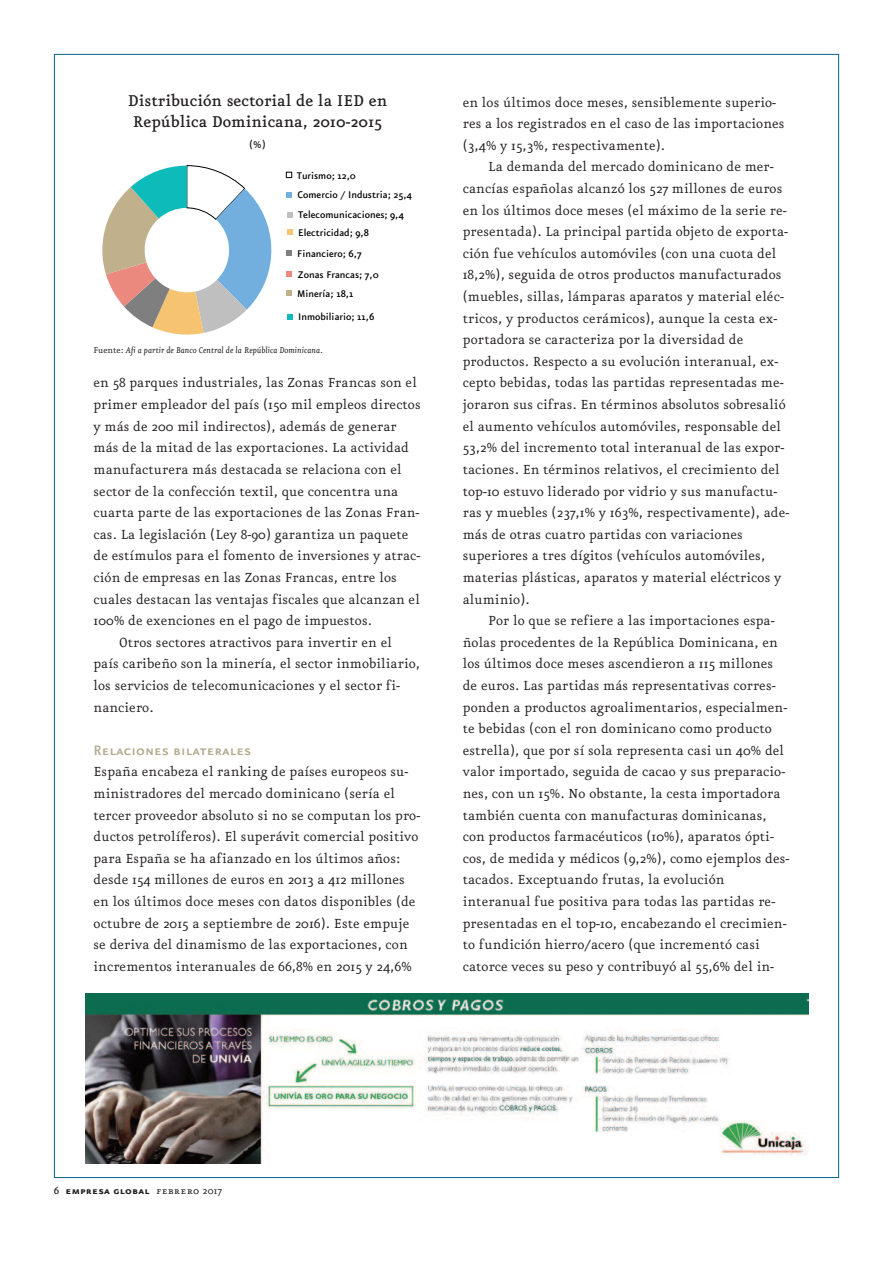
<style>
.page{position:relative;width:893px;height:1263px;background:#fff}
.page>*{position:absolute;margin:0;border:0;box-sizing:border-box;transform-origin:0 0}
.t1{font:500 18.75px/21px "Eureka";color:#231f20}
.t2{font:16.5px "Eureka Sans Medium Caps";letter-spacing:.005em;color:#b3aa8e}
.t3{font:15.75px/21.6px "Eureka";letter-spacing:.01em;color:#231f20}
.t4{font:12px "Eureka Sans Bold Caps";letter-spacing:.025em;color:#231f20}
.t5{font:500 12px "Eureka";color:#231f20}
.t6{font:500 11.55px/19.5px "Eureka Sans";color:#000}
.t7{font:italic 10.2px "Eureka";color:#231f20}
.s1{font-style:normal}
.s2{font-family:"Eureka";font-weight:500}
.s3{font-family:"Eureka Small Caps"}
.s4{font-family:"Eureka"}
</style>
<div class="page">
<img style="left:86px;top:993px;width:722px;height:170px">
<svg style="left:102px;top:165px;width:170px;height:170px"></svg>
<svg style="left:286px;top:172px;width:6px;height:6px"></svg>
<svg style="left:286px;top:193px;width:5px;height:5px"></svg>
<svg style="left:287px;top:212px;width:5px;height:5px"></svg>
<svg style="left:287px;top:230px;width:5px;height:5px"></svg>
<svg style="left:287px;top:251px;width:5px;height:5px"></svg>
<svg style="left:286px;top:271px;width:6px;height:6px"></svg>
<svg style="left:287px;top:290px;width:5px;height:6px"></svg>
<svg style="left:287px;top:314px;width:6px;height:6px"></svg>
<p class="t1" style="left:128px;top:91px;width:261px">Distribución sectorial de la IED en<br>República Dominicana, 2010-2015</p>
<p class="t5" style="left:249px;top:139px;width:18px">(%)</p>
<p class="t6" style="left:297px;top:166px;width:117px">Turismo; 12,0<br>Comercio / Industria; 25,4<br>Telecomunicaciones; 9,4</p>
<p class="t6" style="left:297px;top:222px;width:83px;line-height:21px">Electricidad; 9,8<br>Financiero; 6,7<br>Zonas Francas; 7,0</p>
<p class="t6" style="left:297px;top:283px;width:79px;line-height:22.6px">Minería; 18,1<br>Inmobiliario; 11,6</p>
<p class="t7" style="left:93px;top:345px;width:231px"><span class="s1">Fuente:</span> Afi a partir de Banco Central de la República Dominicana.</p>
<p class="t3" style="left:94px;top:373px;width:325px">en 58 parques industriales, las Zonas Francas son el</p>
<p class="t3" style="left:94px;top:394px;width:329px">primer empleador del país (150 mil empleos directos</p>
<p class="t3" style="left:94px;top:416px;width:305px">y más de 200 mil indirectos), además de generar</p>
<p class="t3" style="left:94px;top:438px;width:317px">más de la mitad de las exportaciones. La actividad</p>
<p class="t3" style="left:94px;top:459px;width:310px">manufacturera más destacada se relaciona con el</p>
<p class="t3" style="left:94px;top:481px;width:306px">sector de la confección textil, que concentra una</p>
<p class="t3" style="left:94px;top:502px;width:328px">cuarta parte de las exportaciones de las Zonas Fran-</p>
<p class="t3" style="left:94px;top:524px;width:316px">cas. La legislación (Ley 8-90) garantiza un paquete</p>
<p class="t3" style="left:94px;top:546px;width:328px">de estímulos para el fomento de inversiones y atrac-</p>
<p class="t3" style="left:94px;top:567px;width:305px">ción de empresas en las Zonas Francas, entre los</p>
<p class="t3" style="left:94px;top:589px;width:328px">cuales destacan las ventajas fiscales que alcanzan el</p>
<p class="t3" style="left:94px;top:610px;width:280px">100% de exenciones en el pago de impuestos.</p>
<p class="t3" style="left:119px;top:632px;width:274px">Otros sectores atractivos para invertir en el</p>
<p class="t3" style="left:94px;top:654px;width:328px">país caribeño son la minería, el sector inmobiliario,</p>
<p class="t3" style="left:94px;top:675px;width:308px">los servicios de telecomunicaciones y el sector fi-</p>
<p class="t3" style="left:94px;top:697px;width:62px">nanciero.</p>
<p class="t2" style="left:94px;top:739px;width:159px">Relaciones bilaterales</p>
<p class="t3" style="left:94px;top:762px;width:328px">España encabeza el ranking de países europeos su&shy;ministradores del mercado dominicano (sería el tercer proveedor absoluto si no se computan los pro&shy;ductos petrolíferos). El superávit comercial positivo para España se ha afianzado en los últimos años: desde 154 millones de euros en 2013 a 412 millones en los últimos doce meses con datos disponibles (de octubre de 2015 a septiembre de 2016). Este empuje se deriva del dinamismo de las exportaciones, con incrementos interanuales de 66,8% en 2015 y 24,6%</p>
<p class="t3" style="left:463px;top:92px;width:323px">en los últimos doce meses, sensiblemente superio&shy;res a los registrados en el caso de las importaciones (3,4% y 15,3%, respectivamente).</p>
<p class="t3" style="left:463px;top:157px;width:328px;text-indent:26px">La demanda del mercado dominicano de mer&shy;cancías españolas alcanzó los 527 millones de euros en los últimos doce meses (el máximo de la serie re&shy;presentada). La principal partida objeto de exporta&shy;ción fue vehículos automóviles (con una cuota del 18,2%), seguida de otros productos manufacturados (muebles, sillas, lámparas aparatos y material eléc&shy;tricos, y productos cerámicos), aunque la cesta ex&shy;portadora se caracteriza por la diversidad de productos. Respecto a su evolución interanual, ex&shy;cepto bebidas, todas las partidas representadas me&shy;joraron sus cifras. En términos absolutos sobresalió el aumento vehículos automóviles, responsable del 53,2% del incremento total interanual de las expor&shy;taciones. En términos relativos, el crecimiento del top-10 estuvo liderado por vidrio y sus manufactu&shy;ras y muebles (237,1% y 163%, respectivamente), ade&shy;más de otras cuatro partidas con variaciones superiores a tres dígitos (vehículos automóviles, materias plásticas, aparatos y material eléctricos y aluminio).</p>
<p class="t3" style="left:463px;top:610px;width:328px;text-indent:26px">Por lo que se refiere a las importaciones espa&shy;ñolas procedentes de la República Dominicana, en los últimos doce meses ascendieron a 115 millones de euros. Las partidas más representativas corres&shy;ponden a productos agroalimentarios, especialmen&shy;te bebidas (con el ron dominicano como producto estrella), que por sí sola representa casi un 40% del valor importado, seguida de cacao y sus preparacio&shy;nes, con un 15%. No obstante, la cesta importadora también cuenta con manufacturas dominicanas, con productos farmacéuticos (10%), aparatos ópti&shy;cos, de medida y médicos (9,2%), como ejemplos des&shy;tacados. Exceptuando frutas, la evolución interanual fue positiva para todas las partidas re&shy;presentadas en el top-10, encabezando el crecimien&shy;to fundición hierro/acero (que incrementó casi catorce veces su peso y contribuyó al 55,6% del in-</p>
<p class="t4" style="left:54px;top:1184px;width:170px"><span class="s2">6</span> empresa global <span class="s3">febrero</span> <span class="s4">2017</span></p>
</div>
